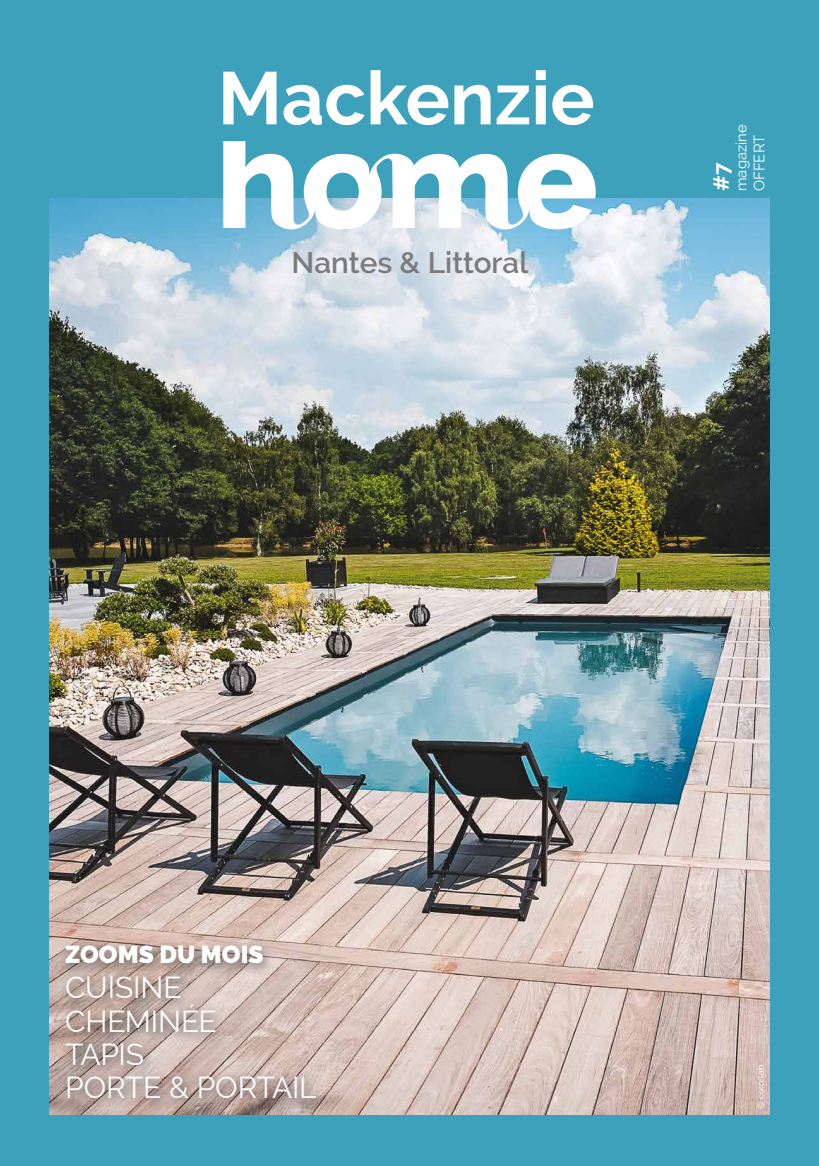
<style>
.page{position:relative;width:819px;height:1166px;background:#3da1bb}
.page>*{position:absolute;margin:0;border:0;box-sizing:border-box;transform-origin:0 0}
.t1{font:29.75px/33.2px "Raleway";letter-spacing:-.005em;color:#fff}
.t2{font:600 29.75px "Raleway";color:#7c7b7b}
.t3{font:900 24.5px "Raleway";letter-spacing:.005em;color:#fff}
.t4{font:700 21.88px "Raleway";color:#fff}
.t5{font:14.88px/17.8px "Raleway";color:#fff}
.t6{font:8.75px "Raleway";letter-spacing:.025em;color:#fff}
</style>
<div class="page">
<img style="left:50px;top:198px;width:719px;height:917px">
<svg style="left:223px;top:141px;width:372px;height:88px"></svg>
<svg style="left:223px;top:72px;width:53px;height:52px"></svg>
<svg style="left:283px;top:85px;width:81px;height:40px"></svg>
<svg style="left:370px;top:70px;width:78px;height:55px"></svg>
<svg style="left:454px;top:85px;width:36px;height:39px"></svg>
<svg style="left:496px;top:85px;width:33px;height:39px"></svg>
<svg style="left:535px;top:70px;width:10px;height:54px"></svg>
<svg style="left:552px;top:85px;width:41px;height:40px"></svg>
<div style="left:58px;top:939px;width:217px;height:39px;background:#000;opacity:.49"></div>
<div style="left:60px;top:970px;width:269px;height:142px;background:#000;opacity:.65"></div>
<p class="t2" style="left:291px;top:245px;width:238px">Nantes &amp; Littoral</p>
<p class="t5" style="left:732px;top:191px;width:68px;rotate:-90deg">magazine<br>OFFERT</p>
<p class="t4" style="left:708px;top:191px;width:30px;rotate:-90deg">#7</p>
<p class="t3" style="left:65px;top:939px;width:200px">ZOOMS DU MOIS</p>
<p class="t1" style="left:65px;top:971px;width:253px">CUISINE<br>CHEMINÉE<br>TAPIS<br>PORTE &amp; PORTAIL</p>
<p class="t6" style="left:755px;top:1108px;width:46px;rotate:-90deg">© colorlab</p>
</div>
